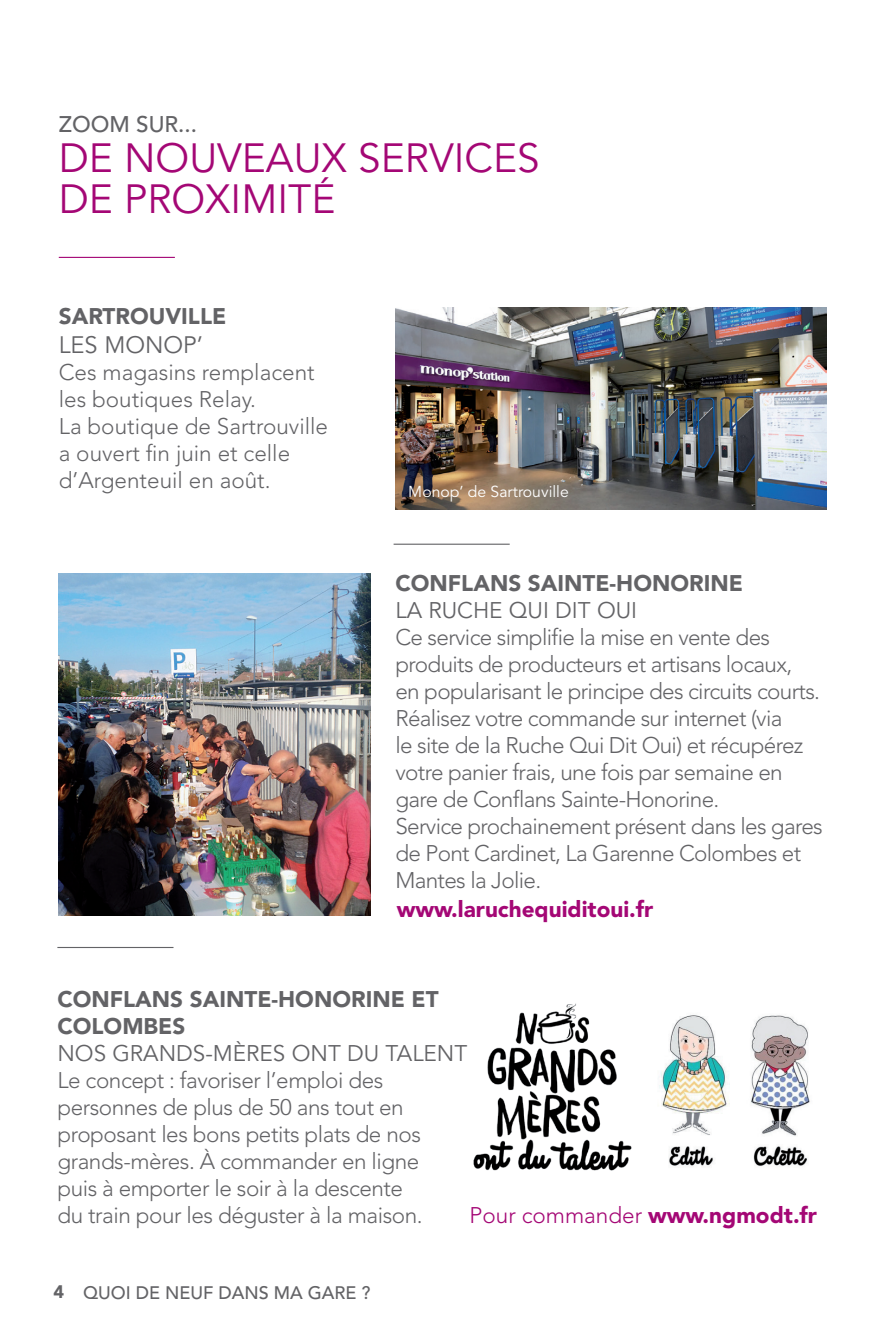
<style>
.page{position:relative;width:893px;height:1340px;background:#fff}
.page>*{position:absolute;margin:0;border:0;box-sizing:border-box;transform-origin:0 0}
.t1{font:40.5px "Avenir LT Std";color:#a40775}
.t2{font:23.62px "Avenir LT Std";color:#636366}
.t3{font:300 22.5px/27px "Avenir LT Std";letter-spacing:-.02em;color:#636366}
.t4{font:900 22.5px/27px "Avenir LT Std";color:#636366}
.t5{font:22.5px "Avenir LT Std";color:#636366}
.t6{font:300 22.5px "Avenir LT Std";color:#a40775}
.t7{font:900 22.5px "Avenir LT Std";color:#a40775}
.t8{font:500 22.5px "Avenir LT Std";color:#636366}
.t9{font:500 18px "Avenir LT Std";color:#636366}
.t10{font:15.75px "Avenir LT Std";color:#fff}
.s1{font-weight:900}
</style>
<div class="page">
<hr style="left:59px;top:257px;width:116px;height:1px;background:#a40775">
<hr style="left:394px;top:543px;width:116px;height:2px;background:#636366">
<hr style="left:57px;top:946px;width:116px;height:2px;background:#636366">
<img style="left:395px;top:307px;width:432px;height:202px">
<img style="left:59px;top:574px;width:312px;height:341px">
<img style="left:659px;top:1015px;width:71px;height:152px">
<img style="left:751px;top:1015px;width:59px;height:151px">
<img style="left:473px;top:1003px;width:159px;height:168px">
<p class="t8" style="left:59px;top:111px;width:33px">ZOOM</p>
<p class="t8" style="left:136px;top:111px;width:15px">SUR</p>
<p class="t8" style="left:178px;top:111px;width:20px">...</p>
<h1 class="t1" style="left:59px;top:135px;width:342px">DE NOUVEAUX SERVI</h1>
<h1 class="t1" style="left:464px;top:135px;width:77px">CES</h1>
<h1 class="t1" style="left:59px;top:176px;width:278px">DE PROXI MITÉ</h1>
<p class="t4" style="left:59px;top:303px;width:16px">SAR</p>
<p class="t4" style="left:103px;top:303px;width:30px">TROU</p>
<p class="t4" style="left:165px;top:303px;width:59px">VILLE</p>
<p class="t2" style="left:59px;top:331px;width:146px">LES MONOP’</p>
<p class="t3" style="left:59px;top:358px;width:271px">Ces magasins remplacent les boutiques Relay.<br>La boutique de Sartrouville a ouvert fin juin et celle d’Argenteuil en août.</p>
<p class="t10" style="left:408px;top:482px;width:162px">Monop’ de Sartrouville</p>
<p class="t4" style="left:395px;top:569px;width:349px">CONFLANS SAINTE-HONORINE</p>
<p class="t5" style="left:395px;top:597px;width:239px">LA RUCHE QUI DIT OUI</p>
<p class="t3" style="left:395px;top:623px;width:429px">Ce service simplifie la mise en vente des produits de producteurs et artisans locaux,<br>en popularisant le principe des circuits courts.<br>Réalisez votre commande sur internet (via<br>le site de la Ruche Qui Dit Oui) et récupérez votre panier frais, une fois par semaine en gare de Conflans Sainte-Honorine.<br>Service prochainement présent dans les gares de Pont Cardinet, La Garenne Colombes et Mantes la Jolie.</p>
<p class="t7" style="left:397px;top:895px;width:258px">WWW.LARUCHEQUIDITOUI.FR</p>
<p class="t4" style="left:57px;top:985px;width:379px">CONFLANS SAINTE-HONORINE ET<br>COLOMBES</p>
<p class="t5" style="left:57px;top:1040px;width:411px">NOS GRANDS-MÈRES ONT DU TALENT</p>
<p class="t3" style="left:57px;top:1066px;width:367px">Le concept : favoriser l’emploi des personnes de plus de 50 ans tout en proposant les bons petits plats de nos grands-mères. À commander en ligne puis à emporter le soir à la descente du train pour les déguster à la maison.</p>
<p class="t6" style="left:470px;top:1201px;width:349px">Pour commander <span class="s1">WWW.NGMODT.FR</span></p>
<p class="t9" style="left:54px;top:1281px;width:318px"><span class="s1">4</span> QUOI DE NEUF DANS MA GARE ?</p>
</div>
